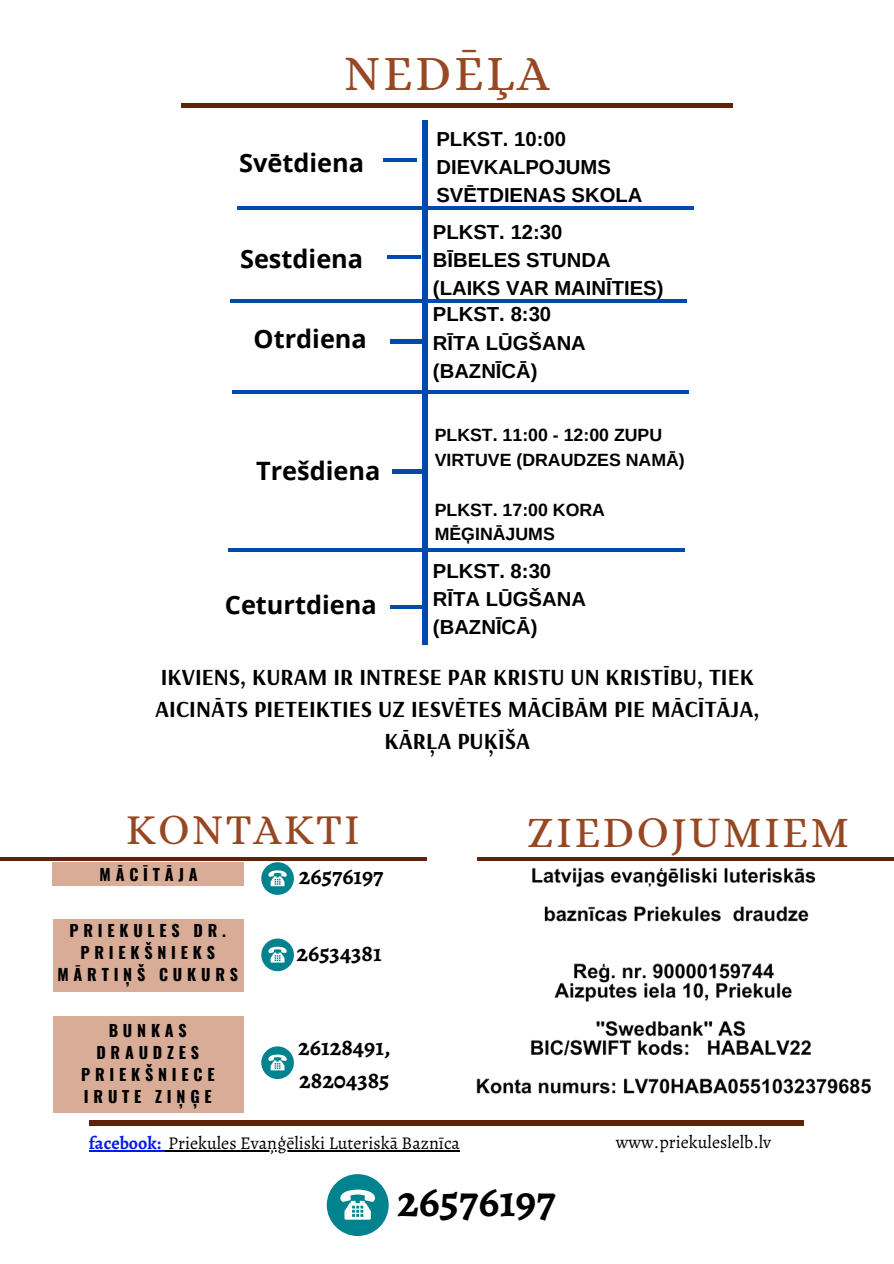
<style>
.page{position:relative;width:894px;height:1264px;background:#fff}
.page>*{position:absolute;margin:0;border:0;box-sizing:border-box;transform-origin:0 0}
.t1{font:49.8px "Alice";letter-spacing:.05em;color:#974823}
.t2{font:700 45px "Alegreya";color:#000}
.t3{font:43.8px "Alice";letter-spacing:.05em;color:#974823}
.t4{font:42.9px "Alice";letter-spacing:.05em;color:#974823}
.t5{font:700 25.35px "Open Sans";color:#000}
.t6{font:700 24px/33px "Alegreya";color:#000}
.t7{font:700 22.95px/31.8px "Arsenal";color:#000;text-align:center}
.t8{font:700 20.25px/28.2px "Arimo";color:#000}
.t9{font:18px "Alegreya";color:#000}
.t10{font:700 17.7px/24.8px "Arimo";color:#000}
.t11{font:700 16.05px/22.2px "Oswald";letter-spacing:.3em;color:#000;text-align:center}
.s1{font-weight:700;color:#031aed}
</style>
<div class="page">
<div style="left:89px;top:1119px;width:715px;height:6px;background:#5d2409"></div>
<hr style="left:0;top:857px;width:426px;height:3px;background:#5d2409">
<div style="left:53px;top:862px;width:190px;height:24px;background:#d8ac97"></div>
<div style="left:261px;top:862px;width:33px;height:32px;background:#00828f;border-radius:50%"></div>
<svg style="left:268px;top:870px;width:19px;height:16px"></svg>
<div style="left:53px;top:918px;width:190px;height:73px;background:#d8ac97"></div>
<div style="left:261px;top:938px;width:33px;height:33px;background:#00828f;border-radius:50%"></div>
<svg style="left:268px;top:946px;width:19px;height:16px"></svg>
<div style="left:53px;top:1016px;width:191px;height:97px;background:#d8ac97"></div>
<div style="left:261px;top:1046px;width:33px;height:33px;background:#00828f;border-radius:50%"></div>
<svg style="left:268px;top:1054px;width:19px;height:16px"></svg>
<hr style="left:476px;top:857px;width:417px;height:3px;background:#5d2409">
<img style="left:473px;top:857px;width:401px;height:269px">
<div style="left:326px;top:1174px;width:62px;height:61px;background:#00828f;border-radius:50%"></div>
<svg style="left:340px;top:1189px;width:35px;height:30px"></svg>
<hr style="left:89px;top:1150px;width:72px;height:1px;background:#031aed">
<hr style="left:168px;top:1150px;width:292px;height:1px;background:#000">
<hr style="left:181px;top:104px;width:552px;height:4px;background:#5d2409">
<div style="left:422px;top:120px;width:6px;height:524px;background:#004aad"></div>
<hr style="left:383px;top:158px;width:33px;height:3px;background:#004aad">
<hr style="left:390px;top:339px;width:34px;height:4px;background:#004aad">
<hr style="left:390px;top:605px;width:34px;height:4px;background:#004aad">
<div style="left:392px;top:469px;width:34px;height:5px;background:#004aad"></div>
<hr style="left:232px;top:390px;width:456px;height:4px;background:#004aad">
<hr style="left:238px;top:206px;width:455px;height:3px;background:#004aad">
<hr style="left:229px;top:548px;width:455px;height:4px;background:#004aad">
<hr style="left:231px;top:299px;width:455px;height:3px;background:#004aad">
<hr style="left:387px;top:255px;width:33px;height:4px;background:#004aad">
<h1 class="t1" style="left:344px;top:44px;width:207px">NEDĒĻA</h1>
<p class="t5" style="left:239px;top:145px;width:126px">Svētdiena</p>
<p class="t5" style="left:240px;top:241px;width:125px">Sestdiena</p>
<p class="t5" style="left:253px;top:321px;width:115px">Otrdiena</p>
<p class="t5" style="left:256px;top:453px;width:126px">Trešdiena</p>
<p class="t5" style="left:225px;top:587px;width:153px">Ceturtdiena</p>
<p class="t8" style="left:436px;top:124px;width:207px">PLKST. 10:00<br>DIEVKALPOJUMS<br>SVĒTDIENAS SKOLA</p>
<p class="t8" style="left:433px;top:217px;width:232px">PLKST. 12:30<br>BĪBELES STUNDA (LAIKS VAR MAINĪTIES)</p>
<p class="t8" style="left:433px;top:300px;width:154px">PLKST. 8:30<br>RĪTA LŪGŠANA (BAZNĪCĀ)</p>
<p class="t10" style="left:434px;top:422px;width:251px">PLKST. 11:00 - 12:00 ZUPU<br>VIRTUVE (DRAUDZES NAMĀ)</p>
<p class="t10" style="left:434px;top:497px;width:172px">PLKST. 17:00 KORA<br>MĒĢINĀJUMS</p>
<p class="t8" style="left:433px;top:556px;width:154px">PLKST. 8:30<br>RĪTA LŪGŠANA (BAZNĪCĀ)</p>
<p class="t7" style="left:155px;top:660px;width:605px">IKVIENS, KURAM IR INTRESE PAR KRISTU UN KRISTĪBU, TIEK<br>AICINĀTS PIETEIKTIES UZ IESVĒTES MĀCĪBĀM PIE MĀCĪTĀJA,<br>KĀRĻA PUĶĪŠA</p>
<h3 class="t4" style="left:126px;top:804px;width:235px">KONTAKTI</h3>
<p class="t11" style="left:99px;top:862px;width:100px">MĀCĪTĀJA</p>
<p class="t6" style="left:299px;top:860px;width:86px">26576197</p>
<p class="t11" style="left:57px;top:918px;width:182px">PRIEKULES DR.<br>PRIEKŠNIEKS<br>MĀRTIŅŠ CUKURS</p>
<p class="t6" style="left:296px;top:936px;width:87px">26534381</p>
<p class="t11" style="left:81px;top:1018px;width:135px">BUNKAS<br>DRAUDZES<br>PRIEKŠNIECE<br>IRUTE ZIŅĢE</p>
<p class="t6" style="left:298px;top:1029px;width:94px">26128491,<br>28204385</p>
<h3 class="t3" style="left:526px;top:807px;width:324px">ZIEDOJUMIEM</h3>
<p class="t9" style="left:89px;top:1131px;width:372px"><span class="s1">facebook:</span> Priekules Evaņģēliski Luteriskā Baznīca</p>
<p class="t9" style="left:615px;top:1130px;width:157px">www.priekuleslelb.lv</p>
<h2 class="t2" style="left:397px;top:1169px;width:160px">26576197</h2>
</div>
